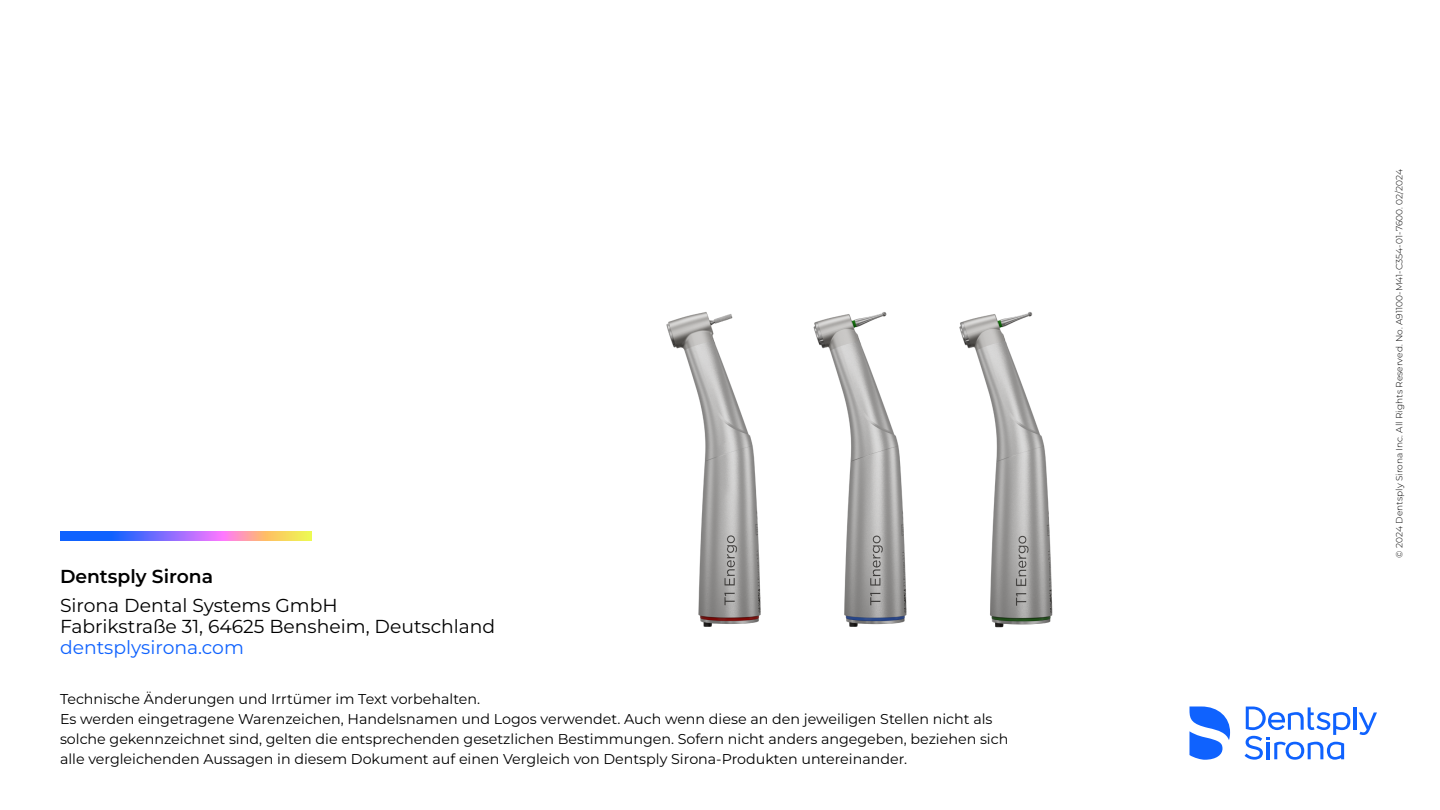
<style>
.page{position:relative;width:1440px;height:810px;background:#fff}
.page>*{position:absolute;margin:0;border:0;box-sizing:border-box;transform-origin:0 0}
.t1{font:18.75px/21px "Montserrat";color:#000}
.t2{font:18.75px "Montserrat";color:#0f62fe}
.t3{font:600 18.75px "Montserrat";color:#000}
.t4{font:14.25px/20.2px "Montserrat";color:#000}
.t5{font:300 9px "Montserrat";letter-spacing:.005em;color:#000}
</style>
<div class="page">
<img style="left:666px;top:312px;width:711px;height:448px">
<svg style="left:60px;top:531px;width:252px;height:9px;background:#9787d3"></svg>
<h1 class="t3" style="left:60px;top:564px;width:155px">Dentsply Sirona</h1>
<h1 class="t1" style="left:60px;top:594px;width:437px">Sirona Dental Systems GmbH<br>Fabrikstraße 31, 64625 Bensheim, Deutschland</h1>
<h1 class="t2" style="left:60px;top:634px;width:185px">dentsplysirona.com</h1>
<p class="t4" style="left:60px;top:688px;width:950px">Technische Änderungen und Irrtümer im Text vorbehalten.<br>Es werden eingetragene Warenzeichen, Handelsnamen und Logos verwendet. Auch wenn diese an den jeweiligen Stellen nicht als solche gekennzeichnet sind, gelten die entsprechenden gesetzlichen Bestimmungen. Sofern nicht anders angegeben, beziehen sich alle vergleichenden Aussagen in diesem Dokument auf einen Vergleich von Dentsply Sirona-Produkten untereinander.</p>
<p class="t5" style="left:1394px;top:558px;width:391px;rotate:-90deg">© 2024 Dentsply Sirona Inc. All Rights Reserved. No. A91100-M41-C354-01-7600. 02/2024</p>
</div>
